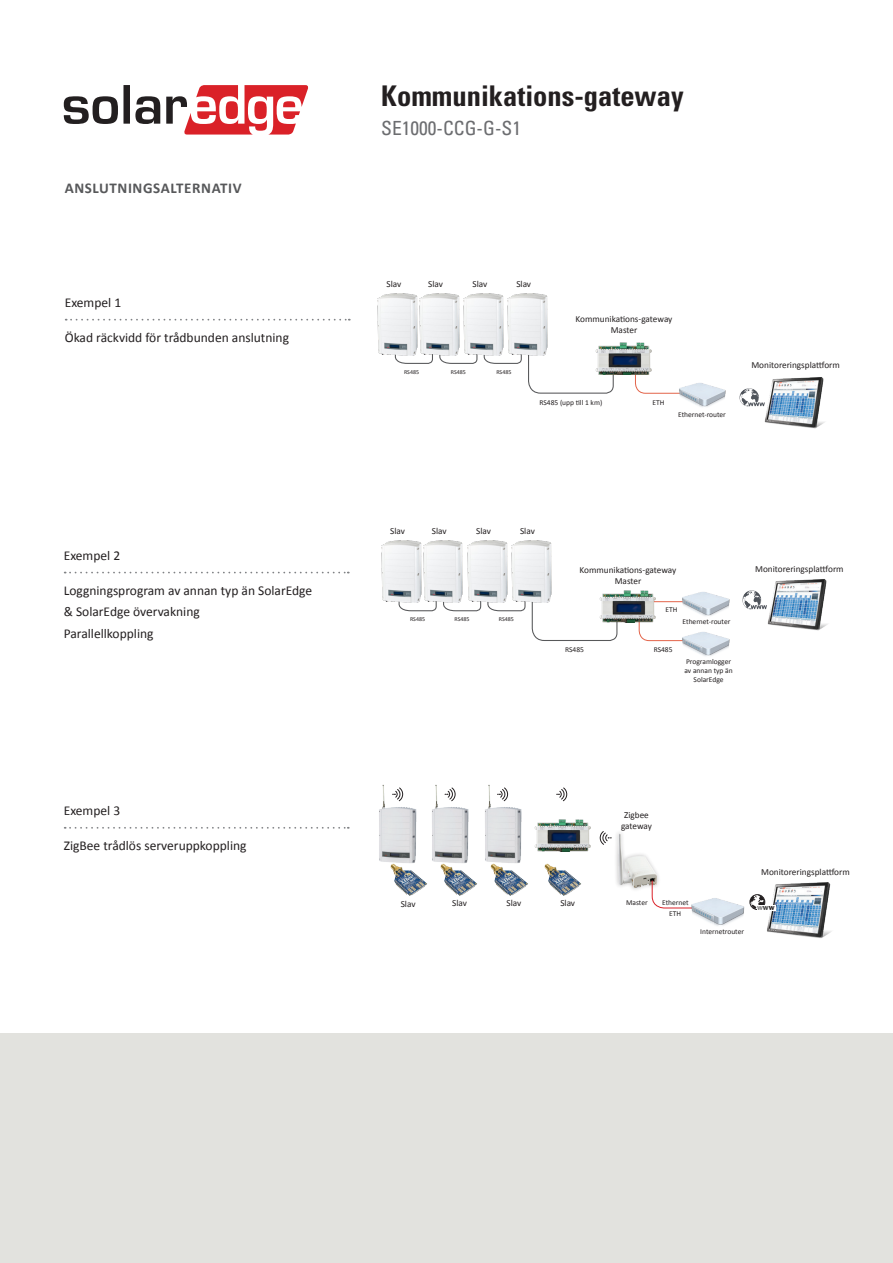
<style>
.page{position:relative;width:893px;height:1263px;background:#fff}
.page>*{position:absolute;margin:0;border:0;box-sizing:border-box;transform-origin:0 0}
.pg2_Product_Header{font:700 condensed 28.5px "Univers LT Std";color:#231f20}
.pg2_Product_Part-No{font:condensed 19.5px "Univers LT Std";color:#6c6d70}
.pg2_Table_Rows-Heade{font:700 15px "Calibri";letter-spacing:.04em;color:#57585a}
.t1{font:13.5px/21.3px "Calibri";color:#231f20}
.t2{font:9.3px/11.1px "Calibri";color:#231f20;text-align:center}
.t3{font:9.15px/10.9px "Calibri";letter-spacing:-.005em;color:#231f20;text-align:center}
.t4{font:600 7.95px "ITC Franklin Gothic Std";color:#808080}
.t5{font:7.5px/9px "Calibri";color:#231f20;text-align:center}
.t6{font:6px "Calibri";color:#231f20}
.s1{color:#404040}
.s2{color:#231f20}
</style>
<div class="page">
<div style="left:0;top:1033px;width:893px;height:230px;background:#e2e2de"></div>
<svg style="left:64px;top:85px;width:244px;height:50px"></svg>
<svg style="left:66px;top:319px;width:284px;height:2px"></svg>
<svg style="left:65px;top:827px;width:284px;height:2px"></svg>
<svg style="left:65px;top:572px;width:284px;height:1px"></svg>
<svg style="left:394px;top:355px;width:220px;height:39px"></svg>
<img style="left:378px;top:294px;width:40px;height:61px">
<img style="left:420px;top:294px;width:39px;height:61px">
<img style="left:464px;top:294px;width:40px;height:61px">
<img style="left:508px;top:294px;width:39px;height:61px">
<svg style="left:635px;top:375px;width:42px;height:19px"></svg>
<img style="left:764px;top:377px;width:61px;height:52px">
<img style="left:739px;top:388px;width:26px;height:19px">
<img style="left:593px;top:342px;width:59px;height:33px">
<img style="left:677px;top:383px;width:49px;height:24px">
<svg style="left:398px;top:603px;width:220px;height:38px"></svg>
<svg style="left:638px;top:622px;width:43px;height:19px"></svg>
<hr style="left:648px;top:601px;width:51px;height:1px;background:#e3644a">
<img style="left:382px;top:541px;width:39px;height:62px">
<img style="left:423px;top:541px;width:40px;height:62px">
<img style="left:468px;top:541px;width:39px;height:62px">
<img style="left:511px;top:541px;width:40px;height:62px">
<img style="left:768px;top:579px;width:60px;height:52px">
<img style="left:742px;top:590px;width:25px;height:19px">
<img style="left:597px;top:590px;width:62px;height:32px">
<img style="left:681px;top:592px;width:49px;height:24px">
<img style="left:681px;top:632px;width:49px;height:24px">
<img style="left:611px;top:833px;width:48px;height:62px">
<img style="left:767px;top:882px;width:65px;height:56px">
<svg style="left:750px;top:895px;width:15px;height:15px"></svg>
<div style="left:750px;top:894px;width:15px;height:16px;border:1px solid #231f20;border-radius:50%"></div>
<div style="left:757px;top:905px;width:18px;height:5px;background:#fff"></div>
<svg style="left:652px;top:880px;width:37px;height:28px"></svg>
<img style="left:689px;top:898px;width:56px;height:28px">
<img style="left:534px;top:819px;width:57px;height:32px">
<img style="left:544px;top:863px;width:37px;height:33px">
<img style="left:390px;top:865px;width:37px;height:31px">
<img style="left:440px;top:865px;width:37px;height:31px">
<img style="left:490px;top:865px;width:38px;height:31px">
<img style="left:379px;top:784px;width:38px;height:81px">
<img style="left:432px;top:784px;width:37px;height:81px">
<img style="left:485px;top:784px;width:37px;height:81px">
<svg style="left:393px;top:787px;width:10px;height:15px"></svg>
<svg style="left:445px;top:787px;width:10px;height:15px"></svg>
<svg style="left:497px;top:787px;width:11px;height:15px"></svg>
<svg style="left:557px;top:787px;width:10px;height:15px"></svg>
<svg style="left:600px;top:831px;width:11px;height:14px"></svg>
<p class="pg2_Table_Rows-Heade" style="left:65px;top:178px;width:178px">ANSLUTNINGSALTERNATIV</p>
<p class="t1" style="left:65px;top:292px;width:58px">Exempel 1</p>
<p class="t1" style="left:65px;top:327px;width:226px">Ökad räckvidd för trådbunden anslutning</p>
<p class="t1" style="left:64px;top:545px;width:58px">Exempel 2</p>
<p class="t1" style="left:64px;top:580px;width:250px">Loggningsprogram av annan typ än SolarEdge &amp; SolarEdge övervakning<br>Parallellkoppling</p>
<p class="t1" style="left:64px;top:800px;width:58px">Exempel 3</p>
<p class="t1" style="left:64px;top:835px;width:184px">ZigBee trådlös serveruppkoppling</p>
<p class="pg2_Product_Header" style="left:381px;top:78px;width:304px">Kommunikations-gateway</p>
<p class="pg2_Product_Part-No" style="left:381px;top:115px;width:141px">SE1000-C C G G- 1S-</p>
<p class="t2" style="left:386px;top:278px;width:16px">Slav</p>
<p class="t2" style="left:428px;top:278px;width:16px">Slav</p>
<p class="t2" style="left:472px;top:278px;width:16px">Slav</p>
<p class="t2" style="left:516px;top:278px;width:16px">Slav</p>
<p class="t2" style="left:576px;top:313px;width:98px">Kommunikations-gateway<br>Master</p>
<p class="t6" style="left:404px;top:368px;width:17px">RS485</p>
<p class="t6" style="left:451px;top:368px;width:17px">RS485</p>
<p class="t6" style="left:496px;top:368px;width:17px">RS485</p>
<p class="t5" style="left:539px;top:398px;width:64px">RS485 (upp till 1 km(</p>
<p class="t5" style="left:653px;top:398px;width:13px">ETH</p>
<p class="t5" style="left:678px;top:410px;width:49px">Ethernet-router</p>
<p class="t2" style="left:751px;top:360px;width:90px">Monitoreringsplattform</p>
<p class="t2" style="left:390px;top:525px;width:16px">Slav</p>
<p class="t2" style="left:432px;top:525px;width:16px">Slav</p>
<p class="t2" style="left:476px;top:525px;width:16px">Slav</p>
<p class="t2" style="left:520px;top:525px;width:16px">Slav</p>
<p class="t2" style="left:580px;top:564px;width:98px">Kommunikations-gateway<br>Master</p>
<p class="t2" style="left:755px;top:563px;width:90px">Monitoreringsplattform</p>
<p class="t5" style="left:665px;top:605px;width:13px">ETH</p>
<p class="t6" style="left:410px;top:615px;width:17px">RS485</p>
<p class="t6" style="left:455px;top:615px;width:17px">RS485</p>
<p class="t6" style="left:499px;top:615px;width:17px">RS485</p>
<p class="t5" style="left:565px;top:645px;width:20px">RS485</p>
<p class="t5" style="left:654px;top:645px;width:20px">RS485</p>
<p class="t5" style="left:683px;top:617px;width:49px">Ethernet-router</p>
<p class="t5" style="left:684px;top:657px;width:50px">Programlogger av annan typ än<br>SolarEdge</p>
<p class="t2" style="left:401px;top:898px;width:16px">Slav</p>
<p class="t2" style="left:452px;top:898px;width:16px">Slav</p>
<p class="t2" style="left:506px;top:897px;width:16px">Slav</p>
<p class="t2" style="left:560px;top:897px;width:16px">Slav</p>
<p class="t3" style="left:621px;top:809px;width:32px">Zigbee gateway</p>
<p class="t5" style="left:626px;top:898px;width:23px">Master</p>
<p class="t5" style="left:662px;top:898px;width:28px">Ethernet</p>
<p class="t5" style="left:669px;top:908px;width:14px">ETH</p>
<p class="t5" style="left:700px;top:927px;width:45px">Internetrouter</p>
<p class="t2" style="left:761px;top:866px;width:90px">Monitoreringsplattform</p>
<p class="t4" style="left:757px;top:902px;width:19px">w<span class="s1">w</span><span class="s2">w</span></p>
</div>
